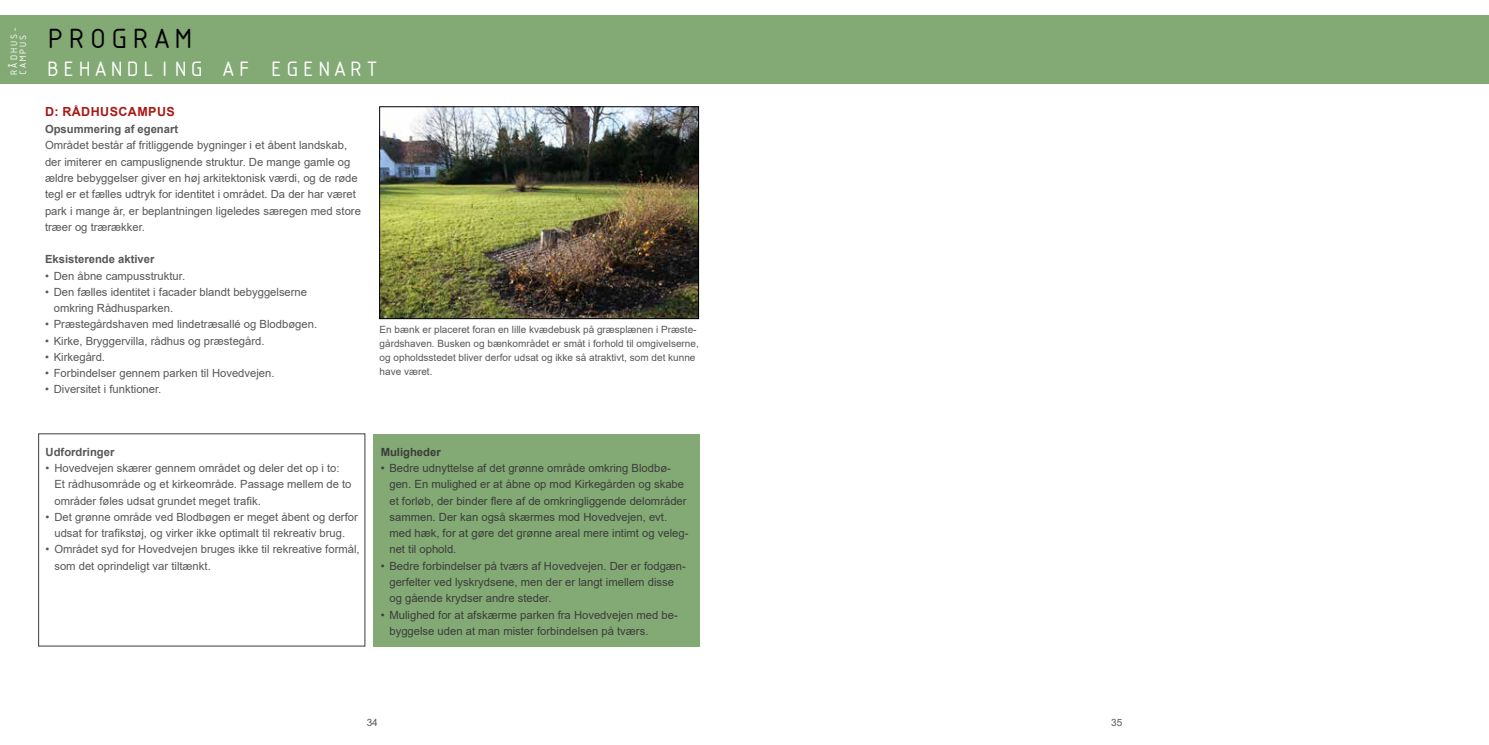
<style>
.page{position:relative;width:1489px;height:745px;background:#fff}
.page>*{position:absolute;margin:0;border:0;box-sizing:border-box;transform-origin:0 0}
.t1{font:30px "ISOCTEUR";color:#000}
.t2{font:22.5px "ISOCTEUR";color:#fff}
.t3{font:700 12.5px "Arial";letter-spacing:.035em;color:#a81815}
.t4{font:11.25px/16.2px "Arial";color:#575756}
.t5{font:11.25px/16.2px "Arial";color:#3c3c3b}
.t6{font:700 11.25px "Arial";color:#575756}
.t7{font:700 11.25px "Arial";color:#3c3c3b}
.t8{font:10px/13.8px "Arial";color:#575756}
.t9{font:10px/9px "ISOCTEUR";color:#fff}
</style>
<div class="page">
<div style="left:0;top:15px;width:744px;height:68px;background:#83aa74"></div>
<div style="left:744px;top:15px;width:744px;height:68px;background:#83aa74"></div>
<img style="left:381px;top:108px;width:316px;height:209px">
<div style="left:379px;top:106px;width:320px;height:213px;border:1px solid #000"></div>
<div style="left:373px;top:433px;width:326px;height:213px;background:#83aa74"></div>
<p class="t9" style="left:9px;top:76px;width:51px;rotate:-90deg">RÅDHUS-<br>CAMPUS</p>
<h1 class="t1" style="left:45px;top:19px;width:150px">PROGRAM</h1>
<h2 class="t2" style="left:45px;top:54px;width:337px">BEHANDLING AF EGENART</h2>
<p class="t3" style="left:45px;top:102px;width:131px">D: RÅDHUSCAMPUS</p>
<p class="t6" style="left:45px;top:121px;width:135px">Opsummering af egenart</p>
<p class="t4" style="left:45px;top:137px;width:317px">Området består af fritliggende bygninger i et åbent landskab, der imiterer en campuslignende struktur. De mange gamle og ældre bebyggelser giver en høj arkitektonisk værdi, og de røde tegl er et fælles udtryk for identitet i området. Da der har været park i mange år, er beplantningen ligeledes særegen med store træer og trærækker.</p>
<p class="t6" style="left:45px;top:251px;width:111px">Eksisterende aktiver</p>
<p class="t4" style="left:45px;top:267px;width:142px">• Den åbne campusstruktur.</p>
<p class="t4" style="left:54px;top:283px;width:255px;text-indent:-9px">• Den fælles identitet i facader blandt bebyggelserne omkring Rådhusparken.</p>
<p class="t4" style="left:45px;top:316px;width:273px">• Præstegårdshaven med lindetræsallé og Blodbøgen.</p>
<p class="t4" style="left:45px;top:332px;width:221px">• Kirke, Bryggervilla, rådhus og præstegård.</p>
<p class="t4" style="left:45px;top:348px;width:62px">• Kirkegård.</p>
<p class="t4" style="left:45px;top:365px;width:231px">• Forbindelser gennem parken til Hovedvejen.</p>
<p class="t4" style="left:45px;top:381px;width:118px">• Diversitet i funktioner.</p>
<p class="t8" style="left:379px;top:322px;width:321px">En bænk er placeret foran en lille kvædebusk på græsplænen i Præste&shy;gårdshaven. Busken og bænkområdet er småt i forhold til omgivelserne, og opholdsstedet bliver derfor udsat og ikke så atraktivt, som det kunne have været.</p>
<p class="t6" style="left:46px;top:443px;width:70px">Udfordringer</p>
<p class="t4" style="left:54px;top:459px;width:298px;text-indent:-9px">• Hovedvejen skærer gennem området og deler det op i to:<br>Et rådhusområde og et kirkeområde. Passage mellem de to områder føles udsat grundet meget trafik.</p>
<p class="t4" style="left:46px;top:508px;width:314px;text-align:center">• Det grønne område ved Blodbøgen er meget åbent og derfor udsat for trafikstøj, og virker ikke optimalt til rekreativ brug.</p>
<p class="t4" style="left:54px;top:541px;width:307px;text-indent:-9px">• Området syd for Hovedvejen bruges ikke til rekreative formål, som det oprindeligt var tiltænkt.</p>
<p class="t7" style="left:380px;top:443px;width:62px">Muligheder</p>
<p class="t5" style="left:389px;top:459px;width:300px;text-indent:-9px">• Bedre udnyttelse af det grønne område omkring Blodbø&shy;gen. En mulighed er at åbne op mod Kirkegården og skabe et forløb, der binder flere af de omkringliggende delområder sammen. Der kan også skærmes mod Hovedvejen, evt. med hæk, for at gøre det grønne areal mere intimt og veleg&shy;net til ophold.</p>
<p class="t5" style="left:389px;top:557px;width:298px;text-indent:-9px">• Bedre forbindelser på tværs af Hovedvejen. Der er fodgæn&shy;gerfelter ved lyskrydsene, men der er langt imellem disse og gående krydser andre steder.</p>
<p class="t5" style="left:389px;top:606px;width:290px;text-indent:-9px">• Mulighed for at afskærme parken fra Hovedvejen med be&shy;byggelse uden at man mister forbindelsen på tværs.</p>
<p class="t8" style="left:366px;top:714px;width:13px">34</p>
<p class="t8" style="left:1111px;top:714px;width:13px">35</p>
</div>
